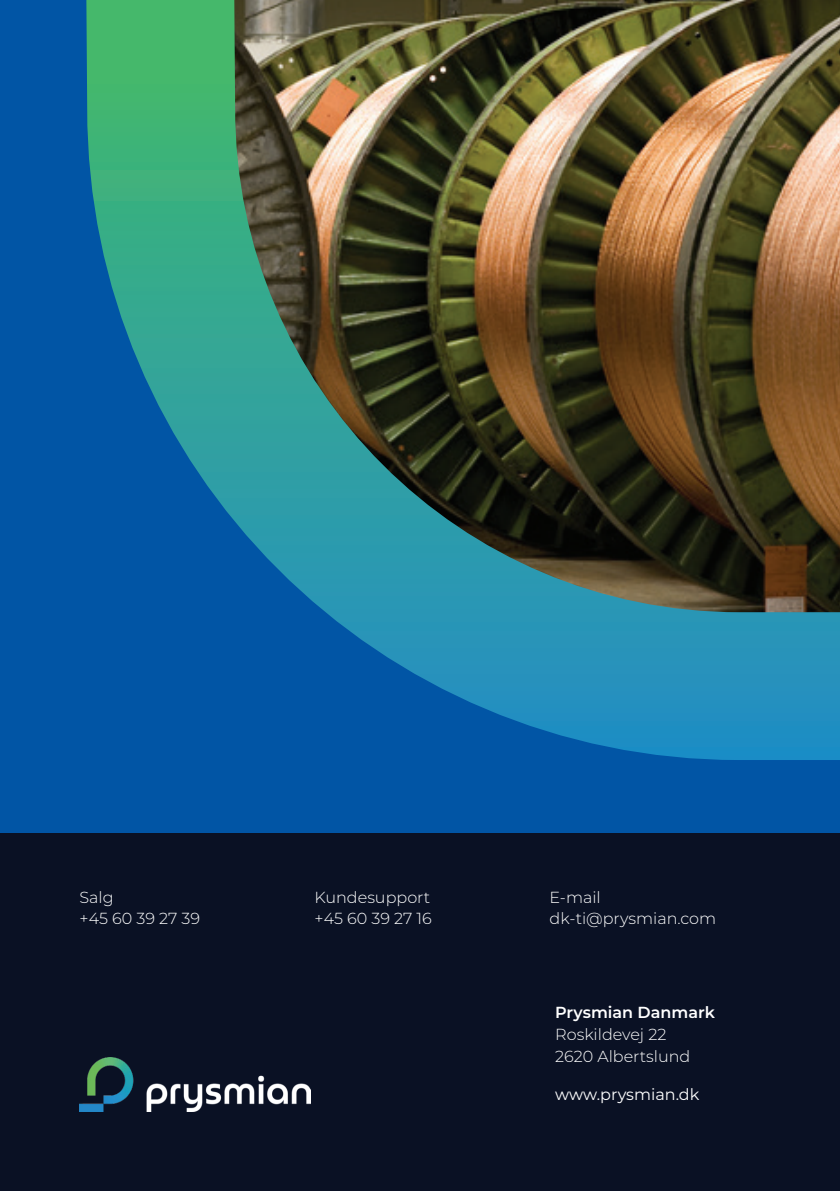
<style>
.page{position:relative;width:840px;height:1191px;background:#fff}
.page>*{position:absolute;margin:0;border:0;box-sizing:border-box;transform-origin:0 0}
.t1{font:300 16px/20.8px "Montserrat";color:#fff}
.t2{font:600 16px "Montserrat";color:#fff}
.t3{font:16px "Montserrat";color:#fff}
</style>
<div class="page">
<div style="left:0;top:833px;width:839px;height:358px;background:#0a1124"></div>
<img style="left:79px;top:1057px;width:232px;height:54px">
<img style="left:11px;top:0;width:828px;height:833px">
<p class="t1" style="left:79px;top:887px;width:122px">Salg<br>+45 60 39 27 39</p>
<p class="t1" style="left:314px;top:887px;width:119px">Kundesupport +45 60 39 27 16</p>
<p class="t1" style="left:549px;top:887px;width:168px">E-mail dk-ti@prysmian.com</p>
<p class="t2" style="left:555px;top:1001px;width:161px">Prysmian Danmark</p>
<p class="t1" style="left:555px;top:1023px;width:136px;line-height:22px">Roskildevej 22<br>2620 Albertslund</p>
<p class="t3" style="left:555px;top:1083px;width:145px">www.prysmian.dk</p>
</div>
